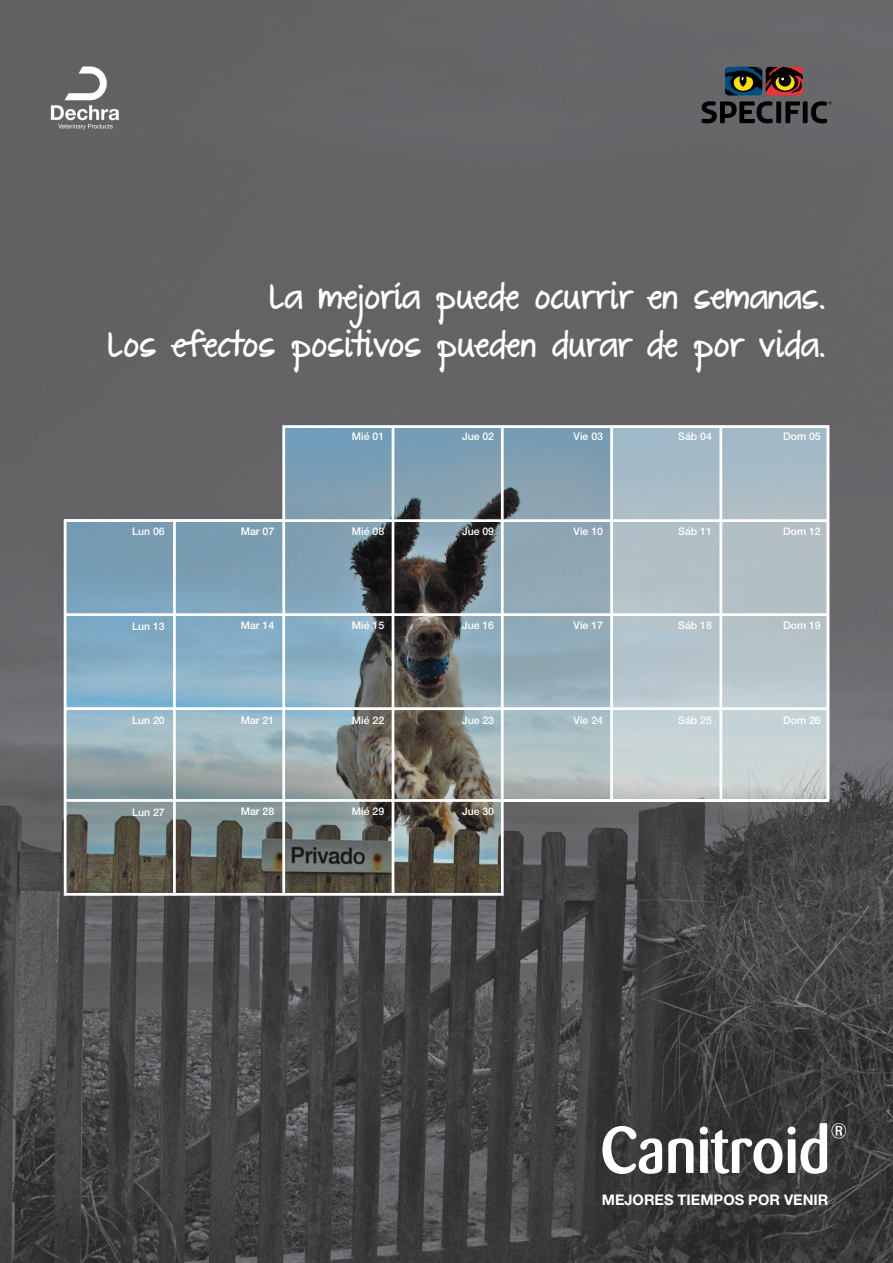
<style>
.page{position:relative;width:893px;height:1263px;background:#fff}
.page>*{position:absolute;margin:0;border:0;box-sizing:border-box;transform-origin:0 0}
.t1{font:700 31.5px "The Great Escape";color:#fff}
.t2{font:700 14.55px "Helvetica Neue LT Std";color:#fff}
.t3{font:500 10.5px "Helvetica Neue LT Pro";color:#fff}
</style>
<div class="page">
<img style="left:0;top:0;width:893px;height:1263px">
<img style="left:51px;top:67px;width:69px;height:63px">
<svg style="left:62px;top:424px;width:769px;height:473px;background:#839299"></svg>
<hr style="left:173px;top:520px;width:3px;height:375px;background:#fff">
<hr style="left:282px;top:520px;width:3px;height:375px;background:#fff">
<hr style="left:392px;top:426px;width:2px;height:469px;background:#fff">
<hr style="left:501px;top:426px;width:3px;height:375px;background:#fff">
<hr style="left:610px;top:426px;width:3px;height:375px;background:#fff">
<hr style="left:719px;top:426px;width:3px;height:375px;background:#fff">
<hr style="left:64px;top:519px;width:765px;height:3px;background:#fff">
<hr style="left:64px;top:613px;width:765px;height:3px;background:#fff">
<hr style="left:64px;top:707px;width:765px;height:3px;background:#fff">
<hr style="left:64px;top:799px;width:765px;height:3px;background:#fff">
<svg style="left:602px;top:1126px;width:60px;height:48px"></svg>
<svg style="left:668px;top:1138px;width:26px;height:35px"></svg>
<svg style="left:700px;top:1123px;width:146px;height:51px"></svg>
<svg style="left:702px;top:101px;width:130px;height:22px;background:#353638"></svg>
<svg style="left:725px;top:67px;width:78px;height:28px;background:#4b3827"></svg>
<p class="t1" style="left:269px;top:280px;width:557px">La mejoría puede ocurrir en semanas.</p>
<p class="t1" style="left:108px;top:328px;width:718px">Los efectos positivos pueden durar de por vida.</p>
<p class="t3" style="left:352px;top:430px;width:34px">Mié 01</p>
<p class="t3" style="left:462px;top:430px;width:34px">Jue 02</p>
<p class="t3" style="left:574px;top:430px;width:31px">Vie 03</p>
<p class="t3" style="left:678px;top:430px;width:35px">Sáb 04</p>
<p class="t3" style="left:783px;top:430px;width:39px">Dom 05</p>
<p class="t3" style="left:132px;top:525px;width:34px">Lun 06</p>
<p class="t3" style="left:241px;top:525px;width:35px">Mar 07</p>
<p class="t3" style="left:352px;top:525px;width:34px">Mié 08</p>
<p class="t3" style="left:462px;top:525px;width:34px">Jue 09</p>
<p class="t3" style="left:574px;top:525px;width:31px">Vie 10</p>
<p class="t3" style="left:678px;top:525px;width:35px">Sáb 11</p>
<p class="t3" style="left:783px;top:525px;width:39px">Dom 12</p>
<p class="t3" style="left:132px;top:619px;width:34px">Lun 13</p>
<p class="t3" style="left:241px;top:619px;width:35px">Mar 14</p>
<p class="t3" style="left:352px;top:619px;width:34px">Mié 15</p>
<p class="t3" style="left:462px;top:619px;width:34px">Jue 16</p>
<p class="t3" style="left:574px;top:619px;width:31px">Vie 17</p>
<p class="t3" style="left:678px;top:619px;width:35px">Sáb 18</p>
<p class="t3" style="left:783px;top:619px;width:39px">Dom 19</p>
<p class="t3" style="left:132px;top:714px;width:34px">Lun 20</p>
<p class="t3" style="left:241px;top:714px;width:35px">Mar 21</p>
<p class="t3" style="left:352px;top:714px;width:34px">Mié 22</p>
<p class="t3" style="left:462px;top:714px;width:34px">Jue 23</p>
<p class="t3" style="left:574px;top:714px;width:31px">Vie 24</p>
<p class="t3" style="left:678px;top:714px;width:35px">Sáb 25</p>
<p class="t3" style="left:783px;top:714px;width:39px">Dom 26</p>
<p class="t3" style="left:132px;top:806px;width:34px">Lun 27</p>
<p class="t3" style="left:241px;top:805px;width:35px">Mar 28</p>
<p class="t3" style="left:352px;top:805px;width:34px">Mié 29</p>
<p class="t3" style="left:462px;top:805px;width:34px">Jue 30</p>
<p class="t2" style="left:602px;top:1191px;width:228px">MEJORES TIEMPOS POR VENIR</p>
</div>
